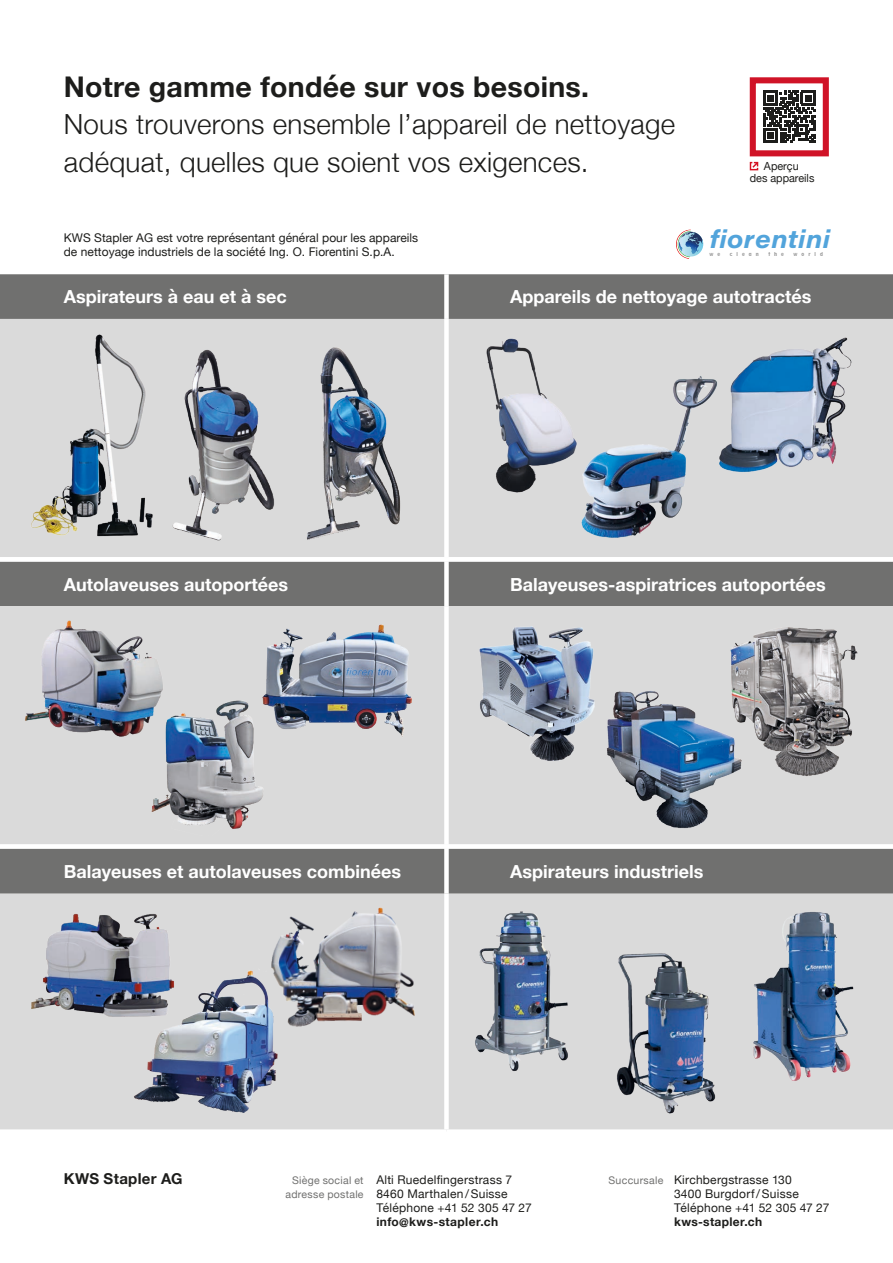
<style>
.page{position:relative;width:893px;height:1263px;background:#fff}
.page>*{position:absolute;margin:0;border:0;box-sizing:border-box;transform-origin:0 0}
.t1{font:700 28.5px "Helvetica Neue";letter-spacing:.01em;color:#1d1d1b}
.t2{font:300 27.75px/37.5px "Helvetica Neue";letter-spacing:.01em;color:#1d1d1b}
.t3{font:italic 700 25.05px "Acumin Pro Wide";letter-spacing:.02em;color:#52a4db}
.t4{font:700 18px "Helvetica Neue";color:#fff}
.t5{font:700 15px "Helvetica Neue";letter-spacing:.02em;color:#1d1d1b}
.t6{font:12px/14.2px "Helvetica Neue";letter-spacing:.005em;color:#1d1d1b}
.t7{font:700 12px "Helvetica Neue";letter-spacing:.035em;color:#1d1d1b}
.t8{font:11.1px/12px "Helvetica Neue";color:#1d1d1b;text-align:center}
.t9{font:10.5px/14.2px "Helvetica Neue";letter-spacing:.025em;color:#70706f;text-align:right}
.t10{font:800 condensed 5.1px "Geometric 212 BT";letter-spacing:.8em;color:#9a9a9a}
.s1{font-size:10.5px;color:#70706f}
</style>
<div class="page">
<div style="left:0;top:274px;width:893px;height:45px;background:#70706f"></div>
<div style="left:0;top:319px;width:893px;height:238px;background:#dadada"></div>
<svg style="left:0;top:561px;width:893px;height:568px;background:#c3c3c3"></svg>
<div style="left:444px;top:274px;width:5px;height:45px;background:#fff"></div>
<div style="left:444px;top:319px;width:5px;height:238px;background:#fff"></div>
<div style="left:444px;top:562px;width:5px;height:44px;background:#fff"></div>
<div style="left:444px;top:606px;width:5px;height:238px;background:#fff"></div>
<svg style="left:0;top:844px;width:893px;height:49px;background:#7e7e7d"></svg>
<div style="left:444px;top:849px;width:5px;height:44px;background:#fff"></div>
<div style="left:444px;top:893px;width:5px;height:236px;background:#fff"></div>
<img style="left:428px;top:896px;width:188px;height:188px">
<img style="left:575px;top:938px;width:188px;height:187px">
<img style="left:711px;top:900px;width:176px;height:188px">
<img style="left:4px;top:327px;width:202px;height:215px">
<img style="left:707px;top:321px;width:164px;height:168px">
<img style="left:136px;top:693px;width:142px;height:142px">
<img style="left:471px;top:627px;width:133px;height:133px">
<img style="left:601px;top:684px;width:145px;height:146px">
<img style="left:713px;top:621px;width:162px;height:161px">
<img style="left:473px;top:334px;width:109px;height:163px">
<img style="left:575px;top:371px;width:154px;height:173px">
<img style="left:143px;top:347px;width:131px;height:196px">
<img style="left:274px;top:345px;width:151px;height:200px">
<img style="left:0;top:615px;width:189px;height:128px">
<img style="left:258px;top:620px;width:163px;height:122px">
<img style="left:26px;top:882px;width:154px;height:153px">
<img style="left:263px;top:899px;width:163px;height:135px">
<img style="left:126px;top:966px;width:154px;height:158px">
<svg style="left:763px;top:91px;width:52px;height:52px"></svg>
<div style="left:767px;top:133px;width:7px;height:6px;background:#1d1d1b"></div>
<div style="left:750px;top:77px;width:79px;height:79px;border:6px solid #d01327"></div>
<svg style="left:750px;top:162px;width:8px;height:8px"></svg>
<svg style="left:678px;top:232px;width:25px;height:24px"></svg>
<svg style="left:676px;top:230px;width:20px;height:29px"></svg>
<h1 class="t1" style="left:64px;top:64px;width:527px">Notre gamme fondée sur vos besoins.</h1>
<h2 class="t2" style="left:64px;top:104px;width:613px">Nous trouverons ensemble l’appareil de nettoyage adéquat, quelles que soient vos exigences.</h2>
<p class="t6" style="left:64px;top:231px;width:356px">KWS Stapler AG est votre représentant général pour les appareils de nettoyage industriels de la société Ing. O. Fiorentini S.p.A.</p>
<p class="t8" style="left:750px;top:161px;width:66px">Aperçu<br>des appareils</p>
<h3 class="t3" style="left:710px;top:221px;width:122px">fiorentini</h3>
<p class="t10" style="left:710px;top:251px;width:12px">w e</p>
<p class="t10" style="left:730px;top:251px;width:31px">clean</p>
<p class="t10" style="left:768px;top:251px;width:17px">the</p>
<p class="t10" style="left:793px;top:251px;width:31px">world</p>
<h3 class="t4" style="left:64px;top:283px;width:225px">Aspirateurs à eau et à sec</h3>
<h3 class="t4" style="left:510px;top:283px;width:303px">Appareils de nettoyage autotractés</h3>
<h3 class="t4" style="left:64px;top:570px;width:226px">Autolaveuses autoportées</h3>
<h3 class="t4" style="left:510px;top:570px;width:317px">Balayeuses-aspiratrices autoportées</h3>
<h3 class="t4" style="left:64px;top:857px;width:339px">Balayeuses et autolaveuses combinées</h3>
<h3 class="t4" style="left:510px;top:857px;width:195px">Aspirateurs industriels</h3>
<p class="t5" style="left:64px;top:1166px;width:120px">KWS Stapler AG</p>
<p class="t9" style="left:285px;top:1173px;width:80px">Siège social et adresse postale</p>
<p class="t6" style="left:376px;top:1173px;width:157px">Alti Ruedelfingerstrass 7<br>8460 Marthalen/Suisse<br>Téléphone +41 52 305 47 27</p>
<p class="t7" style="left:376px;top:1212px;width:123px">info@kws-stapler.ch</p>
<p class="t6" style="left:674px;top:1173px;width:157px;text-indent:-65px"><span class="s1">Succursale</span> Kirchbergstrasse 130<br>3400 Burgdorf/Suisse<br>Téléphone +41 52 305 47 27</p>
<p class="t7" style="left:674px;top:1212px;width:90px">kws-stapler.ch</p>
</div>
